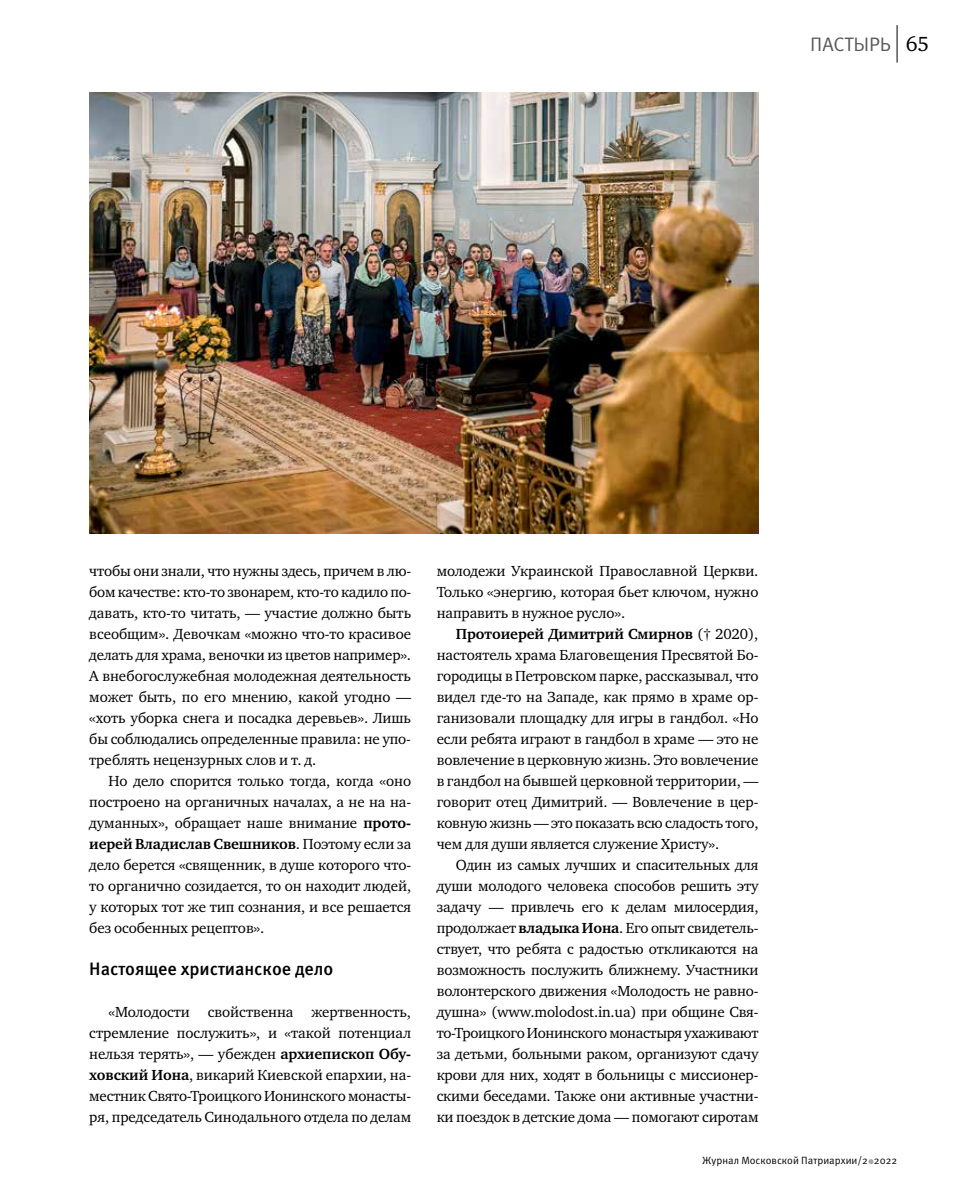
<style>
.page{position:relative;width:957px;height:1191px;background:#fff}
.page>*{position:absolute;margin:0;border:0;box-sizing:border-box;transform-origin:0 0}
.t1{font:19.5px "Meta Pro";letter-spacing:-.005em;color:#58595b}
.t2{font:500 18px "Meta Pro";letter-spacing:-.005em;color:#000}
.t3{font:15px/21px "Charter ITC";letter-spacing:-.005em;color:#000;text-align:justify}
.t4{font:10.5px "Meta Pro";color:#000}
.s1{font-family:"Charter ITC";font-size:21px;color:#000}
.s2{font-weight:700}
</style>
<div class="page">
<hr style="left:896px;top:25px;width:1px;height:38px;background:#000">
<svg style="left:868px;top:1159px;width:5px;height:5px"></svg>
<img style="left:89px;top:93px;width:669px;height:441px">
<h1 class="t1" style="left:810px;top:32px;width:120px">ПАСТЫРЬ <span class="s1">65</span></h1>
<p class="t3" style="left:89px;top:560px;width:323px">чтобы они знали, что нужны здесь, причем в лю&shy;бом качестве: кто-то звонарем, кто-то кадило по&shy;давать, кто-то читать, — участие должно быть всеобщим». Девочкам «можно что-то красивое делать для храма, веночки из цветов например».<br>А внебогослужебная молодежная деятельность может быть, по его мнению, какой угодно — «хоть уборка снега и посадка деревьев». Лишь бы соблюдались определенные правила: не упо&shy;треблять нецензурных слов и т. д.</p>
<p class="t3" style="left:89px;top:770px;width:323px;text-indent:19px">Но дело спорится только тогда, когда «оно построено на органичных началах, а не на на&shy;думанных», обращает наше внимание <span class="s2">прото&shy;иерей Владислав Свешников</span>. Поэтому если за дело берется «священник, в душе которого что&shy;то органично созидается, то он находит людей, у которых тот же тип сознания, и все решается без особенных рецептов».</p>
<p class="t2" style="left:89px;top:957px;width:246px">Настоящее христианское дело</p>
<p class="t3" style="left:89px;top:1001px;width:323px;text-indent:19px">«Молодости свойственна жертвенность, стремление послужить», и «такой потенциал нельзя терять», — убежден <span class="s2">архиепископ Обу&shy;ховский Иона</span>, викарий Киевской епархии, на&shy;местник Свято-Троицкого Ионинского монасты&shy;ря, председатель Синодального отдела по делам</p>
<p class="t3" style="left:437px;top:560px;width:323px">молодежи Украинской Православной Церкви.<br>Только «энергию, которая бьет ключом, нужно направить в нужное русло».</p>
<p class="t3" style="left:437px;top:623px;width:323px;text-indent:19px"><span class="s2">Протоиерей Димитрий Смирнов</span> († 2020), настоятель храма Благовещения Пресвятой Бо&shy;городицы в Петровском парке, рассказывал, что видел где-то на Западе, как прямо в храме ор&shy;ганизовали площадку для игры в гандбол. «Но если ребята играют в гандбол в храме — это не вовлечение в церковную жизнь. Это вовлечение в гандбол на бывшей церковной территории, — говорит отец Димитрий. — Вовлечение в цер&shy;ковную жизнь — это показать всю сладость того, чем для души является служение Христу».</p>
<p class="t3" style="left:437px;top:854px;width:323px;text-indent:19px">Один из самых лучших и спасительных для души молодого человека способов решить эту задачу — привлечь его к делам милосердия, продолжает <span class="s2">владыка Иона</span>. Его опыт свидетель&shy;ствует, что ребята с радостью откликаются на возможность послужить ближнему. Участники волонтерского движения «Молодость не равно&shy;душна» (www.molodost.in.ua) при общине Свя&shy;то-Троицкого Ионинского монастыря ухаживают за детьми, больными раком, организуют сдачу крови для них, ходят в больницы с миссионер&shy;скими беседами. Также они активные участни&shy;ки поездок в детские дома — -помогают сиротам</p>
<p class="t4" style="left:702px;top:1153px;width:197px">Журнал Московской Патриархии/2 2022</p>
</div>
